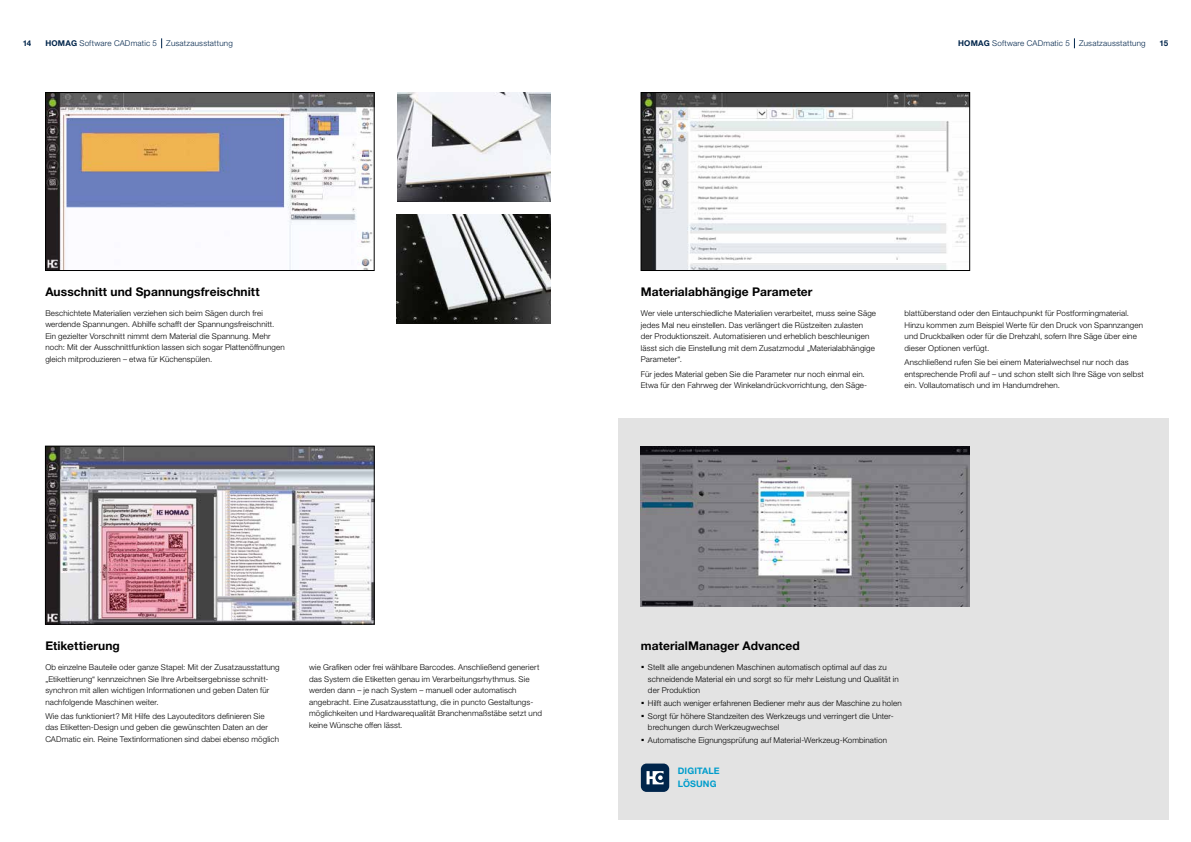
<style>
.page{position:relative;width:1191px;height:842px;background:#fff}
.page>*{position:absolute;margin:0;border:0;box-sizing:border-box;transform-origin:0 0}
.t1{font:700 12px "Helvetica Neue LTW1 G";letter-spacing:.005em;color:#000}
.t2{font:700 9px/13.6px "Helvetica Neue LTW1 G";letter-spacing:.015em;color:#009dcc}
.t3{font:300 8px/11.5px "Helvetica Neue LTW1 G";letter-spacing:.015em;color:#000}
.t4{font:300 8px "Helvetica Neue LTW1 G";letter-spacing:.025em;color:#00254b}
.t5{font:700 8px "Helvetica Neue LTW1 G";color:#00254b}
.s1{font-weight:700}
.s2{font-weight:700;font-size:14px}
</style>
<div class="page">
<div style="left:618px;top:419px;width:550px;height:401px;background:#e3e3e3"></div>
<img style="left:47px;top:94px;width:325px;height:175px">
<div style="left:45px;top:92px;width:329px;height:179px;border:1px solid #000"></div>
<img style="left:397px;top:92px;width:153px;height:109px">
<img style="left:397px;top:215px;width:153px;height:109px">
<img style="left:47px;top:448px;width:325px;height:174px">
<div style="left:45px;top:446px;width:329px;height:178px;border:1px solid #000"></div>
<img style="left:643px;top:94px;width:324px;height:175px">
<div style="left:641px;top:92px;width:328px;height:179px;border:1px solid #000"></div>
<img style="left:641px;top:446px;width:328px;height:161px">
<div style="left:641px;top:763px;width:28px;height:29px;background:#00254b;border-radius:6px"></div>
<svg style="left:646px;top:771px;width:17px;height:13px"></svg>
<p class="t5" style="left:23px;top:39px;width:10px">14</p>
<p class="t4" style="left:45px;top:39px;width:189px"><span class="s1">HOMAG</span> Software CADmatic 5 Zusatzausstattung</p>
<p class="t4" style="left:958px;top:39px;width:189px"><span class="s1">HOMAG</span> Software CADmatic 5 Zusatzausstattung</p>
<p class="t5" style="left:1159px;top:39px;width:10px">15</p>
<h1 class="t1" style="left:45px;top:285px;width:216px">Ausschnitt und Spannungsfreischnitt</h1>
<p class="t3" style="left:45px;top:307px;width:241px">Beschichtete Materialien verziehen sich beim Sägen durch frei werdende Spannungen. Abhilfe schafft der Spannungsfreischnitt.<br>Ein gezielter Vorschnitt nimmt dem Material die Spannung. Mehr noch: Mit der Ausschnittfunktion lassen sich sogar Plattenöffnungen gleich mitproduzieren – etwa für Küchenspülen.</p>
<h1 class="t1" style="left:641px;top:285px;width:173px">Materialabhängige Parameter</h1>
<p class="t3" style="left:641px;top:308px;width:237px">Wer viele unterschiedliche Materialien verarbeitet, muss seine Säge jedes Mal neu einstellen. Das verlängert die Rüstzeiten zulasten der Produktionszeit. Automatisieren und erheblich beschleunigen lässt sich die Einstellung mit dem Zusatzmodul „Materialabhängige Parameter“.</p>
<p class="t3" style="left:641px;top:368px;width:228px">Für jedes Material geben Sie die Parameter nur noch einmal ein.<br>Etwa für den Fahrweg der Winkelandrückvorrichtung, den Säge-</p>
<p class="t3" style="left:904px;top:308px;width:240px">blattüberstand oder den Eintauchpunkt für Postformingmaterial.<br>Hinzu kommen zum Beispiel Werte für den Druck von Spannzangen und Druckbalken oder für die Drehzahl, sofern Ihre Säge über eine dieser Optionen verfügt.</p>
<p class="t3" style="left:904px;top:357px;width:241px">Anschließend rufen Sie bei einem Materialwechsel nur noch das entsprechende Profil auf – und schon stellt sich Ihre Säge von selbst ein. Vollautomatisch und im Handumdrehen.</p>
<h1 class="t1" style="left:45px;top:638px;width:76px">Etikettierung</h1>
<p class="t3" style="left:45px;top:661px;width:236px">Ob einzelne Bauteile oder ganze Stapel: Mit der Zusatzausstattung „Etikettierung“ kennzeichnen Sie Ihre Arbeitsergebnisse schnitt&shy;synchron mit allen wichtigen Informationen und geben Daten für nachfolgende Maschinen weiter.</p>
<p class="t3" style="left:45px;top:710px;width:235px">Wie das funktioniert? Mit Hilfe des Layouteditors definieren Sie das Etiketten-Design und geben die gewünschten Daten an der<br>CADmatic ein. Reine Textinformationen sind dabei ebenso möglich</p>
<p class="t3" style="left:309px;top:661px;width:234px">wie Grafiken oder frei wählbare Barcodes. Anschließend generiert das System die Etiketten genau im Verarbeitungsrhythmus. Sie werden dann – je nach System – manuell oder automatisch angebracht. Eine Zusatzausstattung, die in puncto Gestaltungs&shy;möglichkeiten und Hardwarequalität Branchenmaßstäbe setzt und keine Wünsche offen lässt.</p>
<h1 class="t1" style="left:641px;top:638px;width:160px">materialManager Advanced</h1>
<p class="t3" style="left:648px;top:661px;width:252px;text-indent:-7px"><span class="s2">·</span> Stellt alle angebundenen Maschinen automatisch optimal auf das zu schneidende Material ein und sorgt so für mehr Leistung und Qualität in der Produktion</p>
<p class="t3" style="left:641px;top:697px;width:262px;line-height:12.9px"><span class="s2">·</span> Hilft auch weniger erfahrenen Bediener mehr aus der Maschine zu holen <span class="s2">·</span> Sorgt für höhere Standzeiten des Werkzeugs und verringert die Unter-</p>
<p class="t3" style="left:641px;top:721px;width:248px;line-height:12.9px;text-indent:7px">brechungen durch Werkzeugwechsel<br><span class="s2">·</span> Automatische Eignungsprüfung auf Material-Werkzeug-Kombination</p>
<p class="t2" style="left:677px;top:763px;width:43px">DIGITALE<br>LÖSUNG</p>
</div>
